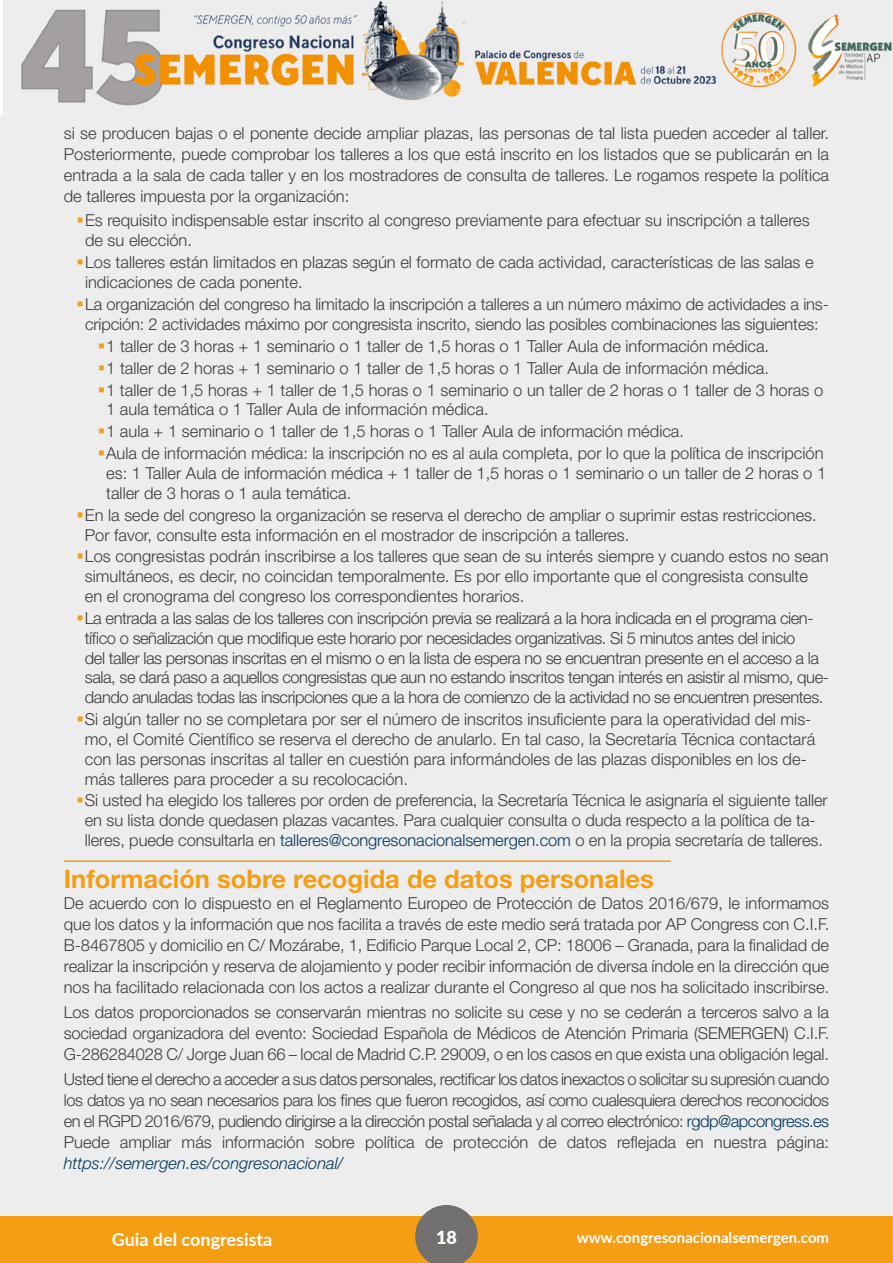
<style>
.page{position:relative;width:893px;height:1263px;background:#fff}
.page>*{position:absolute;margin:0;border:0;box-sizing:border-box;transform-origin:0 0}
.t1{font:700 25.5px "Helvetica Neue LT Std";color:#f59e14}
.t2{font:700 18px "Lato";color:#fff}
.t3{font:900 18px "Lato";color:#fff}
.t4{font:300 16.5px/19.8px "Helvetica Neue LT Std";color:#3b3c3c}
.t5{font:300 16.5px/21px "Helvetica Neue LT Std";color:#3c3c3c;text-align:justify}
.t6{font:300 16.5px/19.8px "Helvetica Neue LT Std";letter-spacing:-.025em;color:#3b3c3c}
.t7{font:italic 300 16.5px "Helvetica Neue LT Std";color:#00365b}
.t8{font:700 15px "Lato";color:#fff}
.s1{color:#00365b}
</style>
<div class="page">
<img style="left:3px;top:0;width:890px;height:115px">
<div style="left:0;top:115px;width:893px;height:1148px;background:#ededed"></div>
<div style="left:0;top:1216px;width:893px;height:47px;background:#f59e14"></div>
<svg style="left:415px;top:1205px;width:63px;height:58px"></svg>
<hr style="left:64px;top:860px;width:607px;height:2px;background:#f59e14">
<p class="t5" style="left:64px;top:123px;width:767px">si se producen bajas o el ponente decide ampliar plazas, las personas de tal lista pueden acceder al taller.<br>Posteriormente, puede comprobar los talleres a los que está inscrito en los listados que se publicarán en la entrada a la sala de cada taller y en los mostradores de consulta de talleres. Le rogamos respete la política de talleres impuesta por la organización:</p>
<p class="t4" style="left:85px;top:210px;width:726px">Es requisito indispensable estar inscrito al congreso previamente para efectuar su inscripción a talleres de su elección.</p>
<p class="t4" style="left:85px;top:252px;width:730px">Los talleres están limitados en plazas según el formato de cada actividad, características de las salas e indicaciones de cada ponente.</p>
<p class="t4" style="left:85px;top:294px;width:745px">La organización del congreso ha limitado la inscripción a talleres a un número máximo de actividades a ins&shy;cripción: 2 actividades máximo por congresista inscrito, siendo las posibles combinaciones las siguientes:</p>
<p class="t4" style="left:106px;top:334px;width:718px;line-height:21.9px">1 taller de 3 horas + 1 seminario o 1 taller de 1,5 horas o 1 Taller Aula de información médica.<br>1 taller de 2 horas + 1 seminario o 1 taller de 1,5 horas o 1 Taller Aula de información médica.<br>1 taller de 1,5 horas + 1 taller de 1,5 horas o 1 seminario o un taller de 2 horas o 1 taller de 3 horas o</p>
<p class="t4" style="left:106px;top:398px;width:719px;line-height:21.9px">1 aula temática o 1 Taller Aula de información médica.<br>1 aula + 1 seminario o 1 taller de 1,5 horas o 1 Taller Aula de información médica.<br>Aula de información médica: la inscripción no es al aula completa, por lo que la política de inscripción</p>
<p class="t4" style="left:106px;top:463px;width:721px">es: 1 Taller Aula de información médica + 1 taller de 1,5 horas o 1 seminario o un taller de 2 horas o 1 taller de 3 horas o 1 aula temática.</p>
<p class="t4" style="left:85px;top:505px;width:733px">En la sede del congreso la organización se reserva el derecho de ampliar o suprimir estas restricciones.<br>Por favor, consulte esta información en el mostrador de inscripción a talleres.</p>
<p class="t4" style="left:85px;top:546px;width:745px">Los congresistas podrán inscribirse a los talleres que sean de su interés siempre y cuando estos no sean simultáneos, es decir, no coincidan temporalmente. Es por ello importante que el congresista consulte en el cronograma del congreso los correspondientes horarios.</p>
<p class="t6" style="left:85px;top:608px;width:745px">La entrada a las salas de los talleres con inscripción previa se realizará a la hora indicada en el programa cien&shy;tífico o señalización que modifique este horario por necesidades organizativas. Si 5 minutos antes del inicio<br>del taller las personas inscritas en el mismo o en la lista de espera no se encuentran presente en el acceso a la sala, se dará paso a aquellos congresistas que aun no estando inscritos tengan interés en asistir al mismo, que&shy;dando anuladas todas las inscripciones que a la hora de comienzo de la actividad no se encuentren presentes.</p>
<p class="t4" style="left:85px;top:709px;width:732px">Si algún taller no se completara por ser el número de inscritos insuficiente para la operatividad del mis&shy;mo, el Comité Científico se reserva el derecho de anularlo. En tal caso, la Secretaría Técnica contactará con las personas inscritas al taller en cuestión para informándoles de las plazas disponibles en los de&shy;más talleres para proceder a su recolocación.</p>
<p class="t4" style="left:85px;top:790px;width:744px">Si usted ha elegido los talleres por orden de preferencia, la Secretaría Técnica le asignaría el siguiente taller en su lista donde quedasen plazas vacantes. Para cualquier consulta o duda respecto a la política de ta&shy;lleres, puede consultarla en <span class="s1">talleres@congresonacionalsemergen.com</span> o en la propia secretaría de talleres.</p>
<h1 class="t1" style="left:64px;top:863px;width:592px">Información sobre recogida de datos personales</h1>
<p class="t5" style="left:64px;top:892px;width:767px">De acuerdo con lo dispuesto en el Reglamento Europeo de Protección de Datos 2016/679, le informamos que los datos y la información que nos facilita a través de este medio será tratada por AP Congress con C.I.F.<br>B-8467805 y domicilio en C/ Mozárabe, 1, Edificio Parque Local 2, CP: 18006 – Granada, para la finalidad de realizar la inscripción y reserva de alojamiento y poder recibir información de diversa índole en la dirección que nos ha facilitado relacionada con los actos a realizar durante el Congreso al que nos ha solicitado inscribirse.</p>
<p class="t5" style="left:64px;top:1001px;width:767px">Los datos proporcionados se conservarán mientras no solicite su cese y no se cederán a terceros salvo a la sociedad organizadora del evento: Sociedad Española de Médicos de Atención Primaria (SEMERGEN) C.I.F.<br>G-286284028 C/ Jorge Juan 66 – local de Madrid C.P. 29009, o en los casos en que exista una obligación legal.</p>
<p class="t5" style="left:64px;top:1069px;width:767px">Usted tiene el derecho a acceder a sus datos personales, rectificar los datos inexactos o solicitar su supresión cuando los datos ya no sean necesarios para los fines que fueron recogidos, así como cualesquiera derechos reconocidos en el RGPD 2016/679, pudiendo dirigirse a la dirección postal señalada y al correo electrónico: <span class="s1">rgdp@apcongress.es </span>Puede ampliar más información sobre política de protección de datos reflejada en nuestra página:</p>
<p class="t7" style="left:64px;top:1154px;width:281px">https://semergen.es/congresonacional/</p>
<p class="t2" style="left:112px;top:1226px;width:162px">Guia del congresista</p>
<p class="t3" style="left:436px;top:1223px;width:22px">18</p>
<p class="t8" style="left:577px;top:1227px;width:254px">www.congresonacionalsemergen.com</p>
</div>
